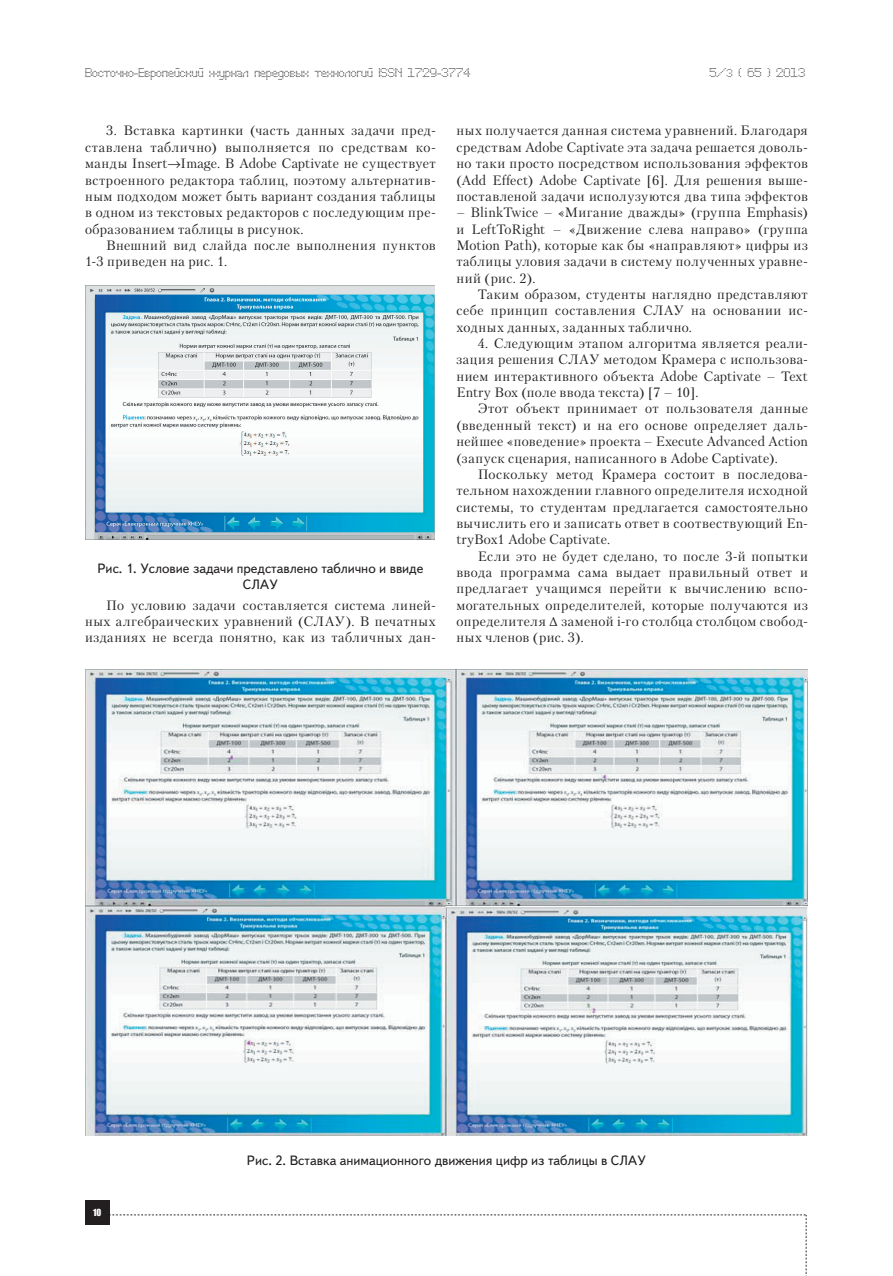
<style>
.page{position:relative;width:893px;height:1276px;background:#fff}
.page>*{position:absolute;margin:0;border:0;box-sizing:border-box;transform-origin:0 0}
.t1{font:13.5px/16.4px "Petersburg C";letter-spacing:.035em;color:#231f20;text-align:justify}
.t2{font:13.5px/16.2px "Text Book C";color:#231f20;text-align:center}
.t3{font:12px "Perfo";letter-spacing:.015em;color:#231f20}
.t4{font:9px "Impact";color:#fff}
.s1{font-size:10.5px}
.s2{font-family:"Minion Pro"}
</style>
<div class="page">
<div style="left:85px;top:1200px;width:24px;height:25px;background:#231f20"></div>
<svg style="left:109px;top:1214px;width:698px;height:62px"></svg>
<img style="left:86px;top:286px;width:349px;height:253px">
<img style="left:85px;top:669px;width:723px;height:466px">
<p class="t3" style="left:85px;top:65px;width:387px">Восточно-Европейский журнал передовых технологий ISSN 1729-3774</p>
<p class="t3" style="left:709px;top:65px;width:97px">5/<span class="s1">3</span> ( 65 ) 2013</p>
<p class="t1" style="left:85px;top:122px;width:352px;text-indent:21px">3. Вставка картинки (часть данных задачи пред&shy;ставлена таблично) выполняется по средствам ко&shy;манды Insert→Image. В Adobe Captivate не существует встроенного редактора таблиц, поэтому альтернатив&shy;ным подходом может быть вариант создания таблицы в одном из текстовых редакторов с последующим пре&shy;образованием таблицы в рисунок.</p>
<p class="t1" style="left:85px;top:237px;width:352px;text-indent:21px">Внешний вид слайда после выполнения пунктов<br>1-3 приведен на рис. 1.</p>
<p class="t2" style="left:97px;top:560px;width:327px">Рис. 1. Условие задачи представлено таблично и ввиде<br>СЛАУ</p>
<p class="t1" style="left:85px;top:597px;width:352px;text-indent:21px">По условию задачи составляется система линей&shy;ных алгебраических уравнений (СЛАУ). В печатных изданиях не всегда понятно, как из табличных дан-</p>
<p class="t1" style="left:456px;top:122px;width:353px">ных получается данная система уравнений. Благодаря средствам Adobe Captivate эта задача решается доволь&shy;но таки просто посредством использования эффектов (Add Effect) Adobe Captivate [6]. Для решения выше&shy;поставленой задачи исполузуются два типа эффектов</p>
<p class="t1" style="left:456px;top:204px;width:353px">– BlinkTwice – «Мигание дважды» (группа Emphasis) и LeftToRight – «Движение слева направо» (группа Motion Path), которые как бы «направляют» цифры из таблицы уловия задачи в систему полученных уравне&shy;ний (рис. 2).</p>
<p class="t1" style="left:456px;top:286px;width:353px;text-indent:21px">Таким образом, студенты наглядно представляют себе принцип составления СЛАУ на основании ис&shy;ходных данных, заданных таблично.</p>
<p class="t1" style="left:456px;top:335px;width:353px;text-indent:21px">4. Следующим этапом алгоритма является реали&shy;зация решения СЛАУ методом Крамера с использова&shy;нием интерактивного объекта Adobe Captivate – Text Entry Box (поле ввода текста) [7 – 10].</p>
<p class="t1" style="left:456px;top:400px;width:353px;text-indent:21px">Этот объект принимает от пользователя данные (введенный текст) и на его основе определяет даль&shy;нейшее «поведение» проекта – Execute Advanced Action (запуск сценария, написанного в Adobe Captivate).</p>
<p class="t1" style="left:456px;top:466px;width:353px;text-indent:21px">Поскольку метод Крамера состоит в последова&shy;тельном нахождении главного определителя исходной системы, то студентам предлагается самостоятельно вычислить его и записать ответ в соотвествующий En&shy;tryBox1 Adobe Captivate.</p>
<p class="t1" style="left:456px;top:547px;width:353px;text-indent:21px">Если это не будет сделано, то после 3-й попытки ввода программа сама выдает правильный ответ и предлагает учащимся перейти к вычислению вспо&shy;могательных определителей, которые получаются из определителя <span class="s2">∆</span> заменой i-го столбца столбцом свобод&shy;ных членов (рис. 3).</p>
<p class="t4" style="left:93px;top:1205px;width:10px">10</p>
<p class="t2" style="left:247px;top:1152px;width:401px">Рис. 2. Вставка анимационного движения цифр из таблицы в СЛАУ</p>
</div>
